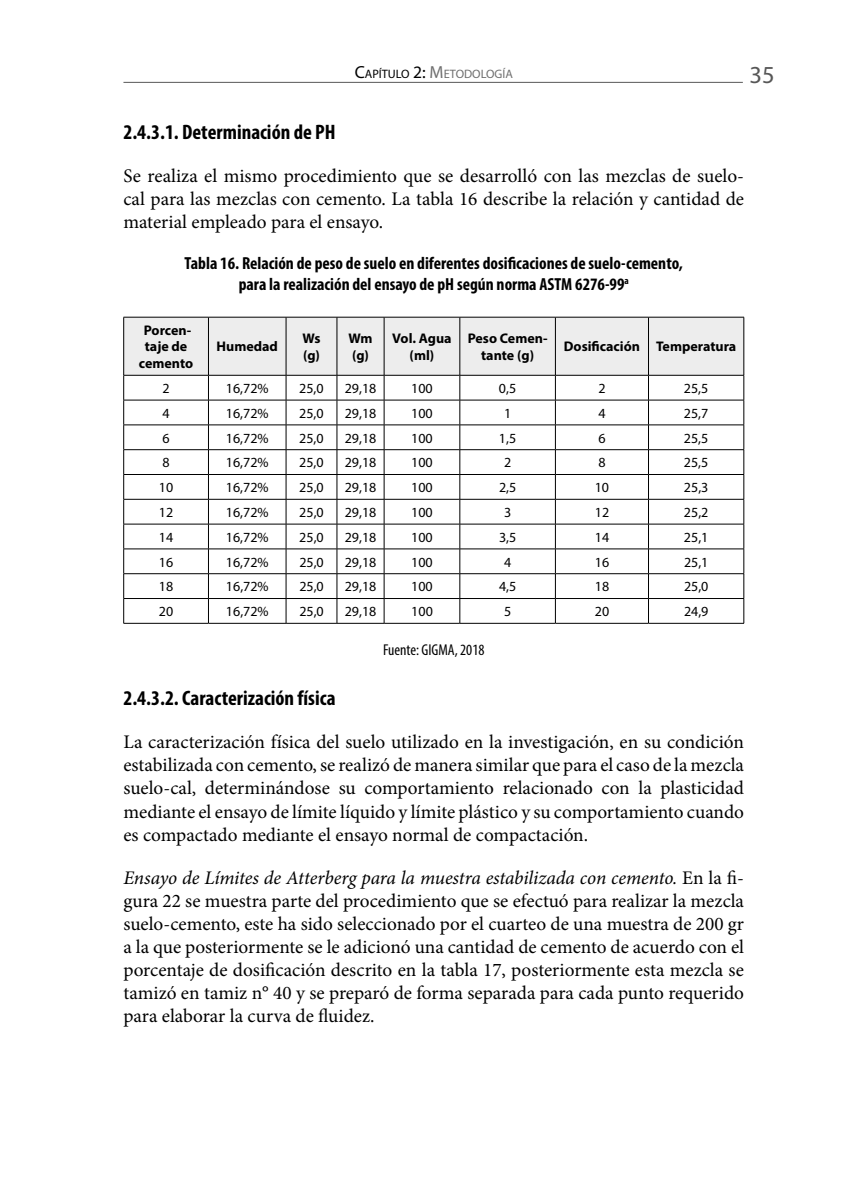
<style>
.page{position:relative;width:845px;height:1191px;background:#fff}
.page>*{position:absolute;margin:0;border:0;box-sizing:border-box;transform-origin:0 0}
.t1{font:24.5px "Myriad Pro";color:#575757}
.Título_3{font:700 condensed 21px "Myriad Pro";color:#000}
.Textos_generales{font:19.25px/23.1px "Minion Pro";color:#000;text-align:justify}
.Título_tabla{font:700 condensed 17.5px "Myriad Pro";color:#000}
.t2{font:17.5px "Myriad Pro";color:#000}
.Fuente{font:condensed 15.75px "Myriad Pro";color:#000}
.texto_tabla{font:14px "Myriad Pro";color:#000}
.titulo_tabla{font:700 14px/16.8px "Myriad Pro";color:#000;text-align:center}
.t3{font:12.25px "Myriad Pro";color:#6f6f6f}
.s1{color:#000}
.s2{font-size:17.5px;color:#000}
.s3{font-size:17.5px}
.s4{font-style:italic}
</style>
<div class="page">
<hr style="left:123px;top:82px;width:619px;height:1px;background:#575757">
<svg style="left:123px;top:317px;width:621px;height:306px"></svg>
<hr style="left:123px;top:623px;width:85px;height:1px;background:#000">
<hr style="left:208px;top:623px;width:78px;height:1px;background:#000">
<hr style="left:286px;top:623px;width:51px;height:1px;background:#000">
<hr style="left:337px;top:623px;width:47px;height:1px;background:#000">
<hr style="left:384px;top:623px;width:75px;height:1px;background:#000">
<hr style="left:459px;top:623px;width:96px;height:1px;background:#000">
<hr style="left:555px;top:623px;width:93px;height:1px;background:#000">
<hr style="left:648px;top:623px;width:95px;height:1px;background:#000">
<p class="t2" style="left:354px;top:61px;width:12px">C</p>
<p class="t1" style="left:749px;top:59px;width:27px">35</p>
<p class="t3" style="left:365px;top:66px;width:149px"><span class="s1">APÍTULO</span> <span class="s2">2:</span> <span class="s3">M</span>ETODOLOGÍA</p>
<p class="Título_3" style="left:123px;top:119px;width:214px">2.4.3.1. Determinación de PH</p>
<p class="Textos_generales" style="left:123px;top:164px;width:622px">Se realiza el mismo procedimiento que se desarrolló con las mezclas de suelo&shy;cal para las mezclas con cemento. La tabla 16 describe la relación y cantidad de material empleado para el ensayo.</p>
<p class="Título_tabla" style="left:184px;top:252px;width:499px">Tabla 16. Relación de peso de suelo en diferentes dosificaciones de suelo-cemento,</p>
<p class="Título_tabla" style="left:238px;top:273px;width:391px">para la realización del ensayo de pH según norma ASTM 6276-99<sup>a</sup></p>
<p class="titulo_tabla" style="left:139px;top:321px;width:56px">Porcen&shy;taje de cemento</p>
<p class="titulo_tabla" style="left:216px;top:338px;width:63px">Humedad</p>
<p class="titulo_tabla" style="left:302px;top:330px;width:19px;text-align:left">Ws (g)</p>
<p class="titulo_tabla" style="left:348px;top:330px;width:26px;text-align:left">Wm (g)</p>
<p class="titulo_tabla" style="left:392px;top:330px;width:61px">Vol. Agua (ml)</p>
<p class="titulo_tabla" style="left:467px;top:330px;width:81px">Peso Cemen&shy;tante (g)</p>
<p class="titulo_tabla" style="left:563px;top:338px;width:78px">Dosificación</p>
<p class="titulo_tabla" style="left:656px;top:338px;width:82px">Temperatura</p>
<p class="texto_tabla" style="left:162px;top:380px;width:9px">2</p>
<p class="texto_tabla" style="left:226px;top:380px;width:44px">16,72%</p>
<p class="texto_tabla" style="left:299px;top:380px;width:26px">25,0</p>
<p class="texto_tabla" style="left:344px;top:380px;width:33px">29,18</p>
<p class="texto_tabla" style="left:411px;top:380px;width:23px">100</p>
<p class="texto_tabla" style="left:499px;top:380px;width:19px">0,5</p>
<p class="texto_tabla" style="left:598px;top:380px;width:9px">2</p>
<p class="texto_tabla" style="left:683px;top:380px;width:26px">25,5</p>
<p class="texto_tabla" style="left:162px;top:404px;width:9px">4</p>
<p class="texto_tabla" style="left:226px;top:404px;width:44px">16,72%</p>
<p class="texto_tabla" style="left:299px;top:404px;width:26px">25,0</p>
<p class="texto_tabla" style="left:344px;top:404px;width:33px">29,18</p>
<p class="texto_tabla" style="left:411px;top:404px;width:23px">100</p>
<p class="texto_tabla" style="left:504px;top:404px;width:9px">1</p>
<p class="texto_tabla" style="left:598px;top:404px;width:9px">4</p>
<p class="texto_tabla" style="left:683px;top:404px;width:26px">25,7</p>
<p class="texto_tabla" style="left:162px;top:429px;width:9px">6</p>
<p class="texto_tabla" style="left:226px;top:429px;width:44px">16,72%</p>
<p class="texto_tabla" style="left:299px;top:429px;width:26px">25,0</p>
<p class="texto_tabla" style="left:344px;top:429px;width:33px">29,18</p>
<p class="texto_tabla" style="left:411px;top:429px;width:23px">100</p>
<p class="texto_tabla" style="left:499px;top:429px;width:19px">1,5</p>
<p class="texto_tabla" style="left:598px;top:429px;width:9px">6</p>
<p class="texto_tabla" style="left:683px;top:429px;width:26px">25,5</p>
<p class="texto_tabla" style="left:162px;top:454px;width:9px">8</p>
<p class="texto_tabla" style="left:226px;top:454px;width:44px">16,72%</p>
<p class="texto_tabla" style="left:299px;top:454px;width:26px">25,0</p>
<p class="texto_tabla" style="left:344px;top:454px;width:33px">29,18</p>
<p class="texto_tabla" style="left:411px;top:454px;width:23px">100</p>
<p class="texto_tabla" style="left:504px;top:454px;width:9px">2</p>
<p class="texto_tabla" style="left:598px;top:454px;width:9px">8</p>
<p class="texto_tabla" style="left:683px;top:454px;width:26px">25,5</p>
<p class="texto_tabla" style="left:159px;top:479px;width:16px">10</p>
<p class="texto_tabla" style="left:226px;top:479px;width:44px">16,72%</p>
<p class="texto_tabla" style="left:299px;top:479px;width:26px">25,0</p>
<p class="texto_tabla" style="left:344px;top:479px;width:33px">29,18</p>
<p class="texto_tabla" style="left:411px;top:479px;width:23px">100</p>
<p class="texto_tabla" style="left:499px;top:479px;width:19px">2,5</p>
<p class="texto_tabla" style="left:594px;top:479px;width:16px">10</p>
<p class="texto_tabla" style="left:683px;top:479px;width:26px">25,3</p>
<p class="texto_tabla" style="left:159px;top:504px;width:16px">12</p>
<p class="texto_tabla" style="left:226px;top:504px;width:44px">16,72%</p>
<p class="texto_tabla" style="left:299px;top:504px;width:26px">25,0</p>
<p class="texto_tabla" style="left:344px;top:504px;width:33px">29,18</p>
<p class="texto_tabla" style="left:411px;top:504px;width:23px">100</p>
<p class="texto_tabla" style="left:504px;top:504px;width:9px">3</p>
<p class="texto_tabla" style="left:594px;top:504px;width:16px">12</p>
<p class="texto_tabla" style="left:683px;top:504px;width:26px">25,2</p>
<p class="texto_tabla" style="left:159px;top:528px;width:16px">14</p>
<p class="texto_tabla" style="left:226px;top:528px;width:44px">16,72%</p>
<p class="texto_tabla" style="left:299px;top:528px;width:26px">25,0</p>
<p class="texto_tabla" style="left:344px;top:528px;width:33px">29,18</p>
<p class="texto_tabla" style="left:411px;top:528px;width:23px">100</p>
<p class="texto_tabla" style="left:499px;top:528px;width:19px">3,5</p>
<p class="texto_tabla" style="left:594px;top:528px;width:16px">14</p>
<p class="texto_tabla" style="left:683px;top:528px;width:26px">25,1</p>
<p class="texto_tabla" style="left:159px;top:553px;width:16px">16</p>
<p class="texto_tabla" style="left:226px;top:553px;width:44px">16,72%</p>
<p class="texto_tabla" style="left:299px;top:553px;width:26px">25,0</p>
<p class="texto_tabla" style="left:344px;top:553px;width:33px">29,18</p>
<p class="texto_tabla" style="left:411px;top:553px;width:23px">100</p>
<p class="texto_tabla" style="left:504px;top:553px;width:9px">4</p>
<p class="texto_tabla" style="left:594px;top:553px;width:16px">16</p>
<p class="texto_tabla" style="left:683px;top:553px;width:26px">25,1</p>
<p class="texto_tabla" style="left:159px;top:578px;width:16px">18</p>
<p class="texto_tabla" style="left:226px;top:578px;width:44px">16,72%</p>
<p class="texto_tabla" style="left:299px;top:578px;width:26px">25,0</p>
<p class="texto_tabla" style="left:344px;top:578px;width:33px">29,18</p>
<p class="texto_tabla" style="left:411px;top:578px;width:23px">100</p>
<p class="texto_tabla" style="left:499px;top:578px;width:19px">4,5</p>
<p class="texto_tabla" style="left:594px;top:578px;width:16px">18</p>
<p class="texto_tabla" style="left:683px;top:578px;width:26px">25,0</p>
<p class="texto_tabla" style="left:159px;top:603px;width:16px">20</p>
<p class="texto_tabla" style="left:226px;top:603px;width:44px">16,72%</p>
<p class="texto_tabla" style="left:299px;top:603px;width:26px">25,0</p>
<p class="texto_tabla" style="left:345px;top:603px;width:33px">29,18</p>
<p class="texto_tabla" style="left:411px;top:603px;width:23px">100</p>
<p class="texto_tabla" style="left:504px;top:603px;width:9px">5</p>
<p class="texto_tabla" style="left:594px;top:603px;width:16px">20</p>
<p class="texto_tabla" style="left:683px;top:603px;width:26px">24,9</p>
<p class="Fuente" style="left:383px;top:641px;width:103px">Fuente: GIGMA, 2018</p>
<p class="Título_3" style="left:123px;top:685px;width:214px">2.4.3.2. Caracterización física</p>
<p class="Textos_generales" style="left:123px;top:731px;width:622px">La caracterización física del suelo utilizado en la investigación, en su condición estabilizada con cemento, se realizó de manera similar que para el caso de la mezcla suelo-cal, determinándose su comportamiento relacionado con la plasticidad mediante el ensayo de límite líquido y límite plástico y su comportamiento cuando es compactado mediante el ensayo normal de compactación.</p>
<p class="Textos_generales" style="left:123px;top:866px;width:622px"><span class="s4">Ensayo de Límites de Atterberg para la muestra estabilizada con cemento.</span> En la fi&shy;gura 22 se muestra parte del procedimiento que se efectuó para realizar la mezcla suelo-cemento, este ha sido seleccionado por el cuarteo de una muestra de 200 gr a la que posteriormente se le adicionó una cantidad de cemento de acuerdo con el porcentaje de dosificación descrito en la tabla 17, posteriormente esta mezcla se tamizó en tamiz n° 40 y se preparó de forma separada para cada punto requerido para elaborar la curva de fluidez.</p>
</div>
